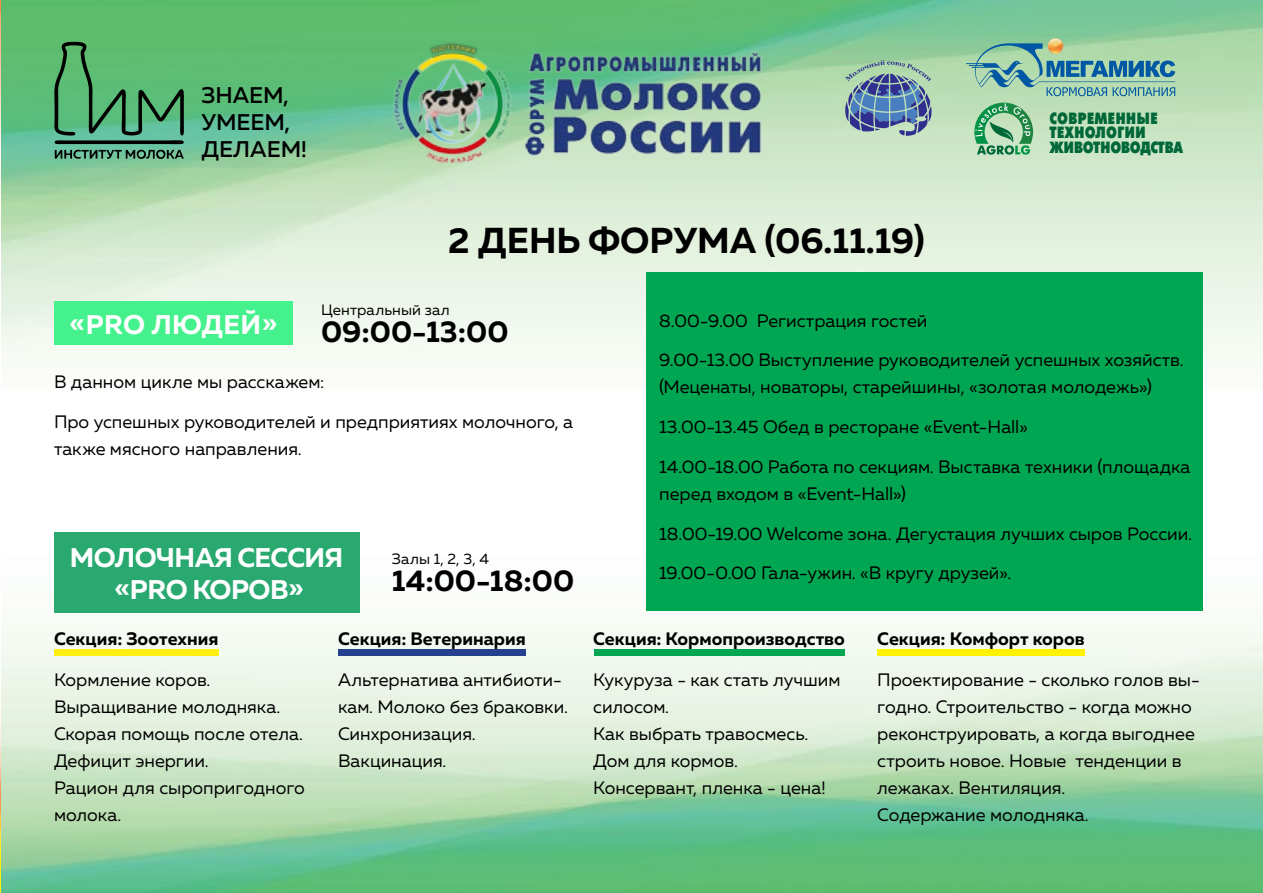
<style>
.page{position:relative;width:1263px;height:893px;background:#fff}
.page>*{position:absolute;margin:0;border:0;box-sizing:border-box;transform-origin:0 0}
.t1{font:700 36px "Muller";color:#000}
.t2{font:700 30px "Muller";color:#000}
.t3{font:700 27px/32.4px "Muller";letter-spacing:-.02em;color:#fff;text-align:center}
.t4{font:700 27px "Muller";letter-spacing:.01em;color:#fff}
.t5{font:500 22.65px/27.2px "Muller";color:#000}
.t6{font:18px/27px "Muller";color:#000}
.t7{font:700 18px "Muller";color:#000}
.t8{font:700 16.2px/14.2px "Futuris X Cond C";color:#006838}
.t9{font:15px "Muller";letter-spacing:.005em;color:#000}
</style>
<div class="page">
<img style="left:1px;top:0;width:1262px;height:893px">
<img style="left:0;top:0;width:1px;height:893px">
<div style="left:54px;top:301px;width:239px;height:44px;background:#45f18d"></div>
<div style="left:54px;top:532px;width:305px;height:81px;background:#29a970"></div>
<div style="left:646px;top:273px;width:556px;height:338px;background:#00a651"></div>
<div style="left:595px;top:649px;width:250px;height:7px;background:#00a651"></div>
<div style="left:338px;top:649px;width:187px;height:7px;background:#25408f"></div>
<div style="left:54px;top:649px;width:165px;height:7px;background:#ffef13"></div>
<div style="left:877px;top:649px;width:207px;height:7px;background:#fff200"></div>
<svg style="left:54px;top:41px;width:131px;height:120px"></svg>
<img style="left:379px;top:38px;width:404px;height:128px">
<svg style="left:974px;top:103px;width:59px;height:52px"></svg>
<svg style="left:966px;top:37px;width:209px;height:59px"></svg>
<img style="left:1048px;top:38px;width:15px;height:16px;border-radius:8px">
<svg style="left:845px;top:60px;width:86px;height:76px"></svg>
<p class="t5" style="left:201px;top:81px;width:107px">ЗНАЕМ,<br>УМЕЕМ,<br>ДЕЛАЕМ!</p>
<h1 class="t1" style="left:448px;top:218px;width:478px">2 ДЕНЬ ФОРУМА (06.11.19)</h1>
<p class="t8" style="left:1049px;top:112px;width:135px">СОВРЕМЕННЫЕ<br>ТЕХНОЛОГИИ<br>ЖИВОТНОВОДСТВА</p>
<h3 class="t4" style="left:70px;top:307px;width:209px">«PRO ЛЮДЕЙ»</h3>
<p class="t9" style="left:321px;top:301px;width:130px">Центральный зал</p>
<h2 class="t2" style="left:321px;top:313px;width:189px">09:00-13:00</h2>
<p class="t6" style="left:54px;top:368px;width:272px">В данном цикле мы расскажем:</p>
<p class="t6" style="left:54px;top:408px;width:521px">Про успешных руководителей и предприятиях молочного, а также мясного направления.</p>
<h3 class="t3" style="left:70px;top:541px;width:275px">МОЛОЧНАЯ СЕССИЯ «PRO КОРОВ»</h3>
<p class="t9" style="left:392px;top:550px;width:99px">Залы 1, 2, 3, 4</p>
<h2 class="t2" style="left:392px;top:561px;width:184px">14:00-18:00</h2>
<p class="t6" style="left:659px;top:307px;width:270px">8.00-9.00 Регистрация гостей</p>
<p class="t6" style="left:659px;top:346px;width:526px">9.00-13.00 Выступление руководителей успешных хозяйств. (Меценаты, новаторы, старейшины, «золотая молодежь»)</p>
<p class="t6" style="left:659px;top:413px;width:370px">13.00-13.45 Обед в ресторане «Event-Hаll»</p>
<p class="t6" style="left:659px;top:453px;width:533px">14.00-18.00 Работа по секциям. Выставка техники (площадка перед входом в «Event-Hall»)</p>
<p class="t6" style="left:659px;top:520px;width:534px">18.00-19.00 Welcome зона. Дегустация лучших сыров России.</p>
<p class="t6" style="left:659px;top:559px;width:354px">19.00-0.00 Гала-ужин. «В кругу друзей».</p>
<p class="t7" style="left:54px;top:628px;width:166px">Секция: Зоотехния</p>
<p class="t6" style="left:54px;top:666px;width:252px">Кормление коров.<br>Выращивание молодняка.<br>Скорая помощь после отела.<br>Дефицит энергии.<br>Рацион для сыропригодного молока.</p>
<p class="t7" style="left:338px;top:628px;width:189px">Секция: Ветеринария</p>
<p class="t7" style="left:877px;top:628px;width:209px">Секция: Комфорт коров</p>
<p class="t6" style="left:877px;top:666px;width:324px">Проектирование - сколько голов вы&shy;годно. Строительство - когда можно реконструировать, а когда выгоднее строить новое. Новые тенденции в лежаках. Вентиляция.<br>Содержание молодняка.</p>
<p class="t7" style="left:593px;top:628px;width:253px">Секция: Кормопроизводство</p>
<p class="t6" style="left:338px;top:666px;width:231px">Альтернатива антибиоти&shy;кам. Молоко без браковки.<br>Синхронизация.<br>Вакцинация.</p>
<p class="t6" style="left:593px;top:666px;width:249px">Кукуруза - как стать лучшим силосом.<br>Как выбрать травосмесь.<br>Дом для кормов.<br>Консервант, пленка - цена!</p>
</div>
